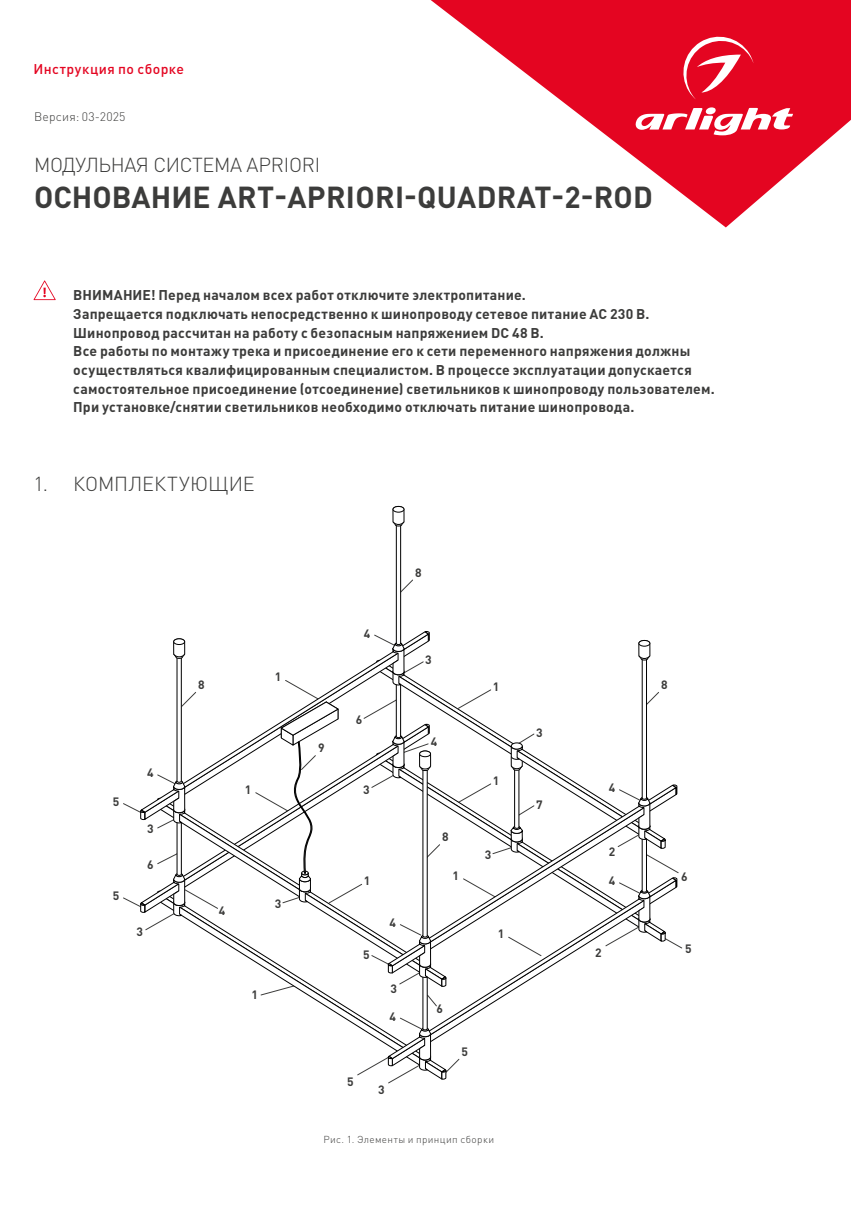
<style>
.page{position:relative;width:851px;height:1214px;background:#fff}
.page>*{position:absolute;margin:0;border:0;box-sizing:border-box;transform-origin:0 0}
.t1{font:700 30px "DIN Pro";letter-spacing:.01em;color:#3c3c3b}
.t2{font:300 20px "DIN Pro";letter-spacing:-.01em;color:#3c3c3b}
.t3{font:700 14px/18.8px "DIN Pro";letter-spacing:.015em;color:#3c3c3b}
.t4{font:500 14px "DIN Pro";letter-spacing:.035em;color:#e40521}
.t5{font:300 12.2px "DIN Pro";letter-spacing:.015em;color:#3d3d3c}
.t6{font:700 12px "DIN Pro";color:#3c3c3b}
.t7{font:300 10px "DIN Pro";letter-spacing:.04em;color:#3c3c3b}
</style>
<div class="page">
<svg style="left:34px;top:280px;width:22px;height:20px"></svg>
<svg style="left:204px;top:831px;width:51px;height:131px"></svg>
<svg style="left:541px;top:784px;width:64px;height:183px"></svg>
<svg style="left:218px;top:738px;width:37px;height:36px"></svg>
<svg style="left:605px;top:639px;width:77px;height:309px"></svg>
<div style="left:638px;top:640px;width:11px;height:6px;background:#fff;border-radius:50%"></div>
<div style="left:638px;top:640px;width:12px;height:6px;border:1px solid #000;border-radius:50%"></div>
<svg style="left:255px;top:505px;width:286px;height:578px"></svg>
<div style="left:393px;top:506px;width:11px;height:6px;background:#fff;border-radius:50%"></div>
<div style="left:392px;top:506px;width:12px;height:6px;border:1px solid #000;border-radius:50%"></div>
<svg style="left:123px;top:638px;width:95px;height:292px"></svg>
<div style="left:174px;top:638px;width:11px;height:6px;background:#fff;border-radius:50%"></div>
<div style="left:173px;top:638px;width:12px;height:7px;border:1px solid #000;border-radius:50%"></div>
<svg style="left:430px;top:0;width:420px;height:227px;fill:#e40521"></svg>
<svg style="left:632px;top:107px;width:161px;height:31px"></svg>
<svg style="left:678px;top:32px;width:75px;height:67px;background:#e83047"></svg>
<p class="t4" style="left:34px;top:60px;width:152px">Инструкция по сборке</p>
<p class="t5" style="left:34px;top:108px;width:93px">Версия: 03-2025</p>
<h2 class="t2" style="left:34px;top:151px;width:288px">МОДУЛЬНАЯ СИСТЕМА APRIORI</h2>
<h1 class="t1" style="left:34px;top:176px;width:620px">ОСНОВАНИЕ ART-APRIORI-QUADRAT-2-ROD</h1>
<p class="t3" style="left:73px;top:285px;width:643px">ВНИМАНИЕ! Перед началом всех работ отключите электропитание.<br>Запрещается подключать непосредственно к шинопроводу сетевое питание АС 230 В.<br>Шинопровод рассчитан на работу с безопасным напряжением DC 48 В.<br>Все работы по монтажу трека и присоединение его к сети переменного напряжения должны осуществляться квалифицированным специалистом. В процессе эксплуатации допускается самостоятельное присоединение (отсоединение) светильников к шинопроводу пользователем.<br>При установке/снятии светильников необходимо отключать питание шинопровода.</p>
<h2 class="t2" style="left:34px;top:470px;width:223px">1. КОМПЛЕКТУЮЩИЕ</h2>
<p class="t6" style="left:113px;top:793px;width:8px">5</p>
<p class="t6" style="left:113px;top:887px;width:8px">5</p>
<p class="t6" style="left:147px;top:764px;width:8px">4</p>
<p class="t6" style="left:147px;top:820px;width:8px">3</p>
<p class="t6" style="left:147px;top:856px;width:8px">6</p>
<p class="t6" style="left:136px;top:922px;width:8px">3</p>
<p class="t6" style="left:198px;top:676px;width:8px">8</p>
<p class="t6" style="left:274px;top:668px;width:8px">1</p>
<p class="t6" style="left:245px;top:781px;width:8px">1</p>
<p class="t6" style="left:219px;top:902px;width:8px">4</p>
<p class="t6" style="left:274px;top:895px;width:8px">3</p>
<p class="t6" style="left:251px;top:986px;width:8px">1</p>
<p class="t6" style="left:318px;top:739px;width:8px">9</p>
<p class="t6" style="left:415px;top:564px;width:8px">8</p>
<p class="t6" style="left:364px;top:625px;width:8px">4</p>
<p class="t6" style="left:356px;top:711px;width:8px">6</p>
<p class="t6" style="left:363px;top:781px;width:8px">3</p>
<p class="t6" style="left:364px;top:872px;width:8px">1</p>
<p class="t6" style="left:363px;top:946px;width:8px">5</p>
<p class="t6" style="left:389px;top:914px;width:8px">4</p>
<p class="t6" style="left:390px;top:980px;width:8px">3</p>
<p class="t6" style="left:389px;top:1007px;width:8px">4</p>
<p class="t6" style="left:347px;top:1073px;width:8px">5</p>
<p class="t6" style="left:378px;top:1081px;width:8px">3</p>
<p class="t6" style="left:425px;top:651px;width:8px">3</p>
<p class="t6" style="left:430px;top:733px;width:8px">4</p>
<p class="t6" style="left:442px;top:828px;width:8px">8</p>
<p class="t6" style="left:452px;top:867px;width:8px">1</p>
<p class="t6" style="left:493px;top:678px;width:8px">1</p>
<p class="t6" style="left:493px;top:772px;width:8px">1</p>
<p class="t6" style="left:484px;top:846px;width:8px">3</p>
<p class="t6" style="left:497px;top:925px;width:8px">1</p>
<p class="t6" style="left:436px;top:1000px;width:8px">6</p>
<p class="t6" style="left:461px;top:1043px;width:8px">5</p>
<p class="t7" style="left:323px;top:1132px;width:172px">Рис. 1. Элементы и принцип сборки</p>
<p class="t6" style="left:536px;top:724px;width:8px">3</p>
<p class="t6" style="left:536px;top:796px;width:8px">7</p>
<p class="t6" style="left:608px;top:779px;width:8px">4</p>
<p class="t6" style="left:608px;top:843px;width:8px">2</p>
<p class="t6" style="left:608px;top:872px;width:8px">4</p>
<p class="t6" style="left:595px;top:944px;width:8px">2</p>
<p class="t6" style="left:661px;top:676px;width:8px">8</p>
<p class="t6" style="left:681px;top:868px;width:8px">6</p>
<p class="t6" style="left:685px;top:940px;width:8px">5</p>
</div>
